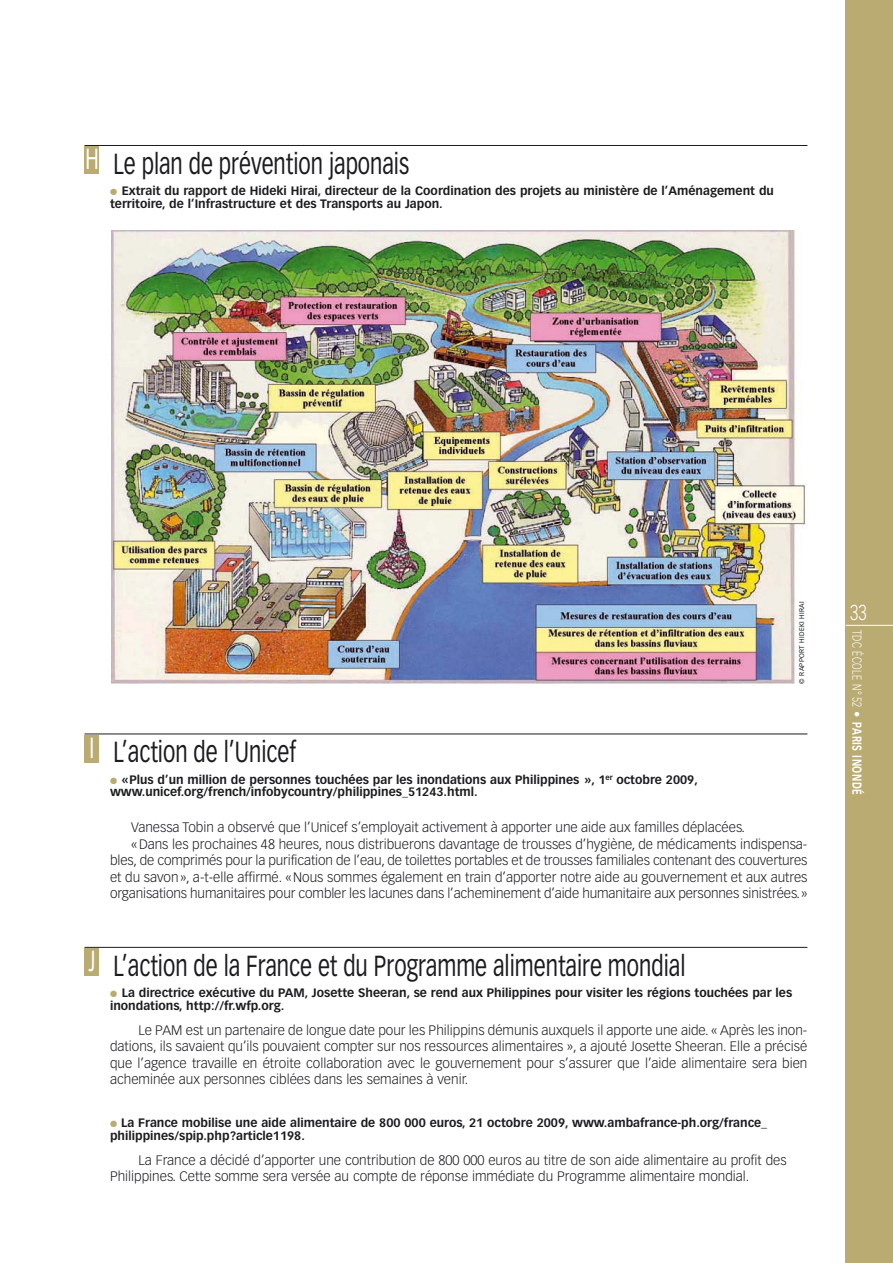
<style>
.page{position:relative;width:893px;height:1263px;background:#fff}
.page>*{position:absolute;margin:0;border:0;box-sizing:border-box;transform-origin:0 0}
.t1{font:28.5px "Vectora LH";color:#1b1c20;scale:.75 1}
.t2{font:28.5px "Vectora LH";color:#fff;scale:.7 1}
.t3{font:300 21px "Vectora LH";color:#fff;scale:.75 1}
.t4{font:300 13.5px/16.5px "Vectora LH";color:#1b1c20;text-align:justify}
.t5{font:300 12.75px "Vectora LH";letter-spacing:.05em;color:#fff;scale:.75 1}
.t6{font:700 12px/12.8px "Vectora LH";color:#1b1c20}
.t7{font:6.75px "Vectora LH";letter-spacing:.04em;color:#1b1c20}
.s1{color:#baab73}
.s2{font-weight:700}
</style>
<div class="page">
<img style="left:111px;top:231px;width:696px;height:453px">
<div style="left:846px;top:0;width:47px;height:1263px;background:#baab73"></div>
<hr style="left:846px;top:625px;width:47px;height:1px;background:#fff">
<hr style="left:85px;top:145px;width:722px;height:1px;background:#1b1c20">
<div style="left:85px;top:146px;width:14px;height:28px;background:#baab73"></div>
<hr style="left:85px;top:733px;width:722px;height:1px;background:#1b1c20">
<div style="left:85px;top:735px;width:14px;height:27px;background:#baab73"></div>
<hr style="left:85px;top:947px;width:722px;height:1px;background:#1b1c20">
<div style="left:85px;top:948px;width:14px;height:28px;background:#baab73"></div>
<h1 class="t2" style="left:85px;top:147px;width:21px">H</h1>
<h1 class="t1" style="left:114px;top:152px;width:396px">Le plan de prévention japonais</h1>
<p class="t6" style="left:110px;top:185px;width:665px"><span class="s1">●</span> Extrait du rapport de Hideki Hirai, directeur de la Coordination des projets au ministère de l’Aménagement du territoire, de l’Infrastructure et des Transports au Japon.</p>
<p class="t7" style="left:799px;top:684px;width:84px;rotate:-90deg">© RAPPORT HIDEKI HIRAI</p>
<h1 class="t2" style="left:90px;top:736px;width:8px">I</h1>
<h1 class="t1" style="left:114px;top:740px;width:245px">L’action de l’Unicef</h1>
<p class="t6" style="left:110px;top:774px;width:589px"><span class="s1">●</span> «Plus d’un million de personnes touchées par les inondations aux Philippines », 1<sup>er</sup> octobre 2009, www.unicef.org/french/infobycountry/philippines_51243.html.</p>
<p class="t4" style="left:131px;top:820px;width:615px">Vanessa Tobin a observé que l’Unicef s’employait activement à apporter une aide aux familles déplacées.</p>
<p class="t4" style="left:131px;top:836px;width:678px">«Dans les prochaines 48 heures, nous distribuerons davantage de trousses d’hygiène, de médicaments indispensa-</p>
<p class="t4" style="left:110px;top:853px;width:699px">bles, de comprimés pour la purification de l’eau, de toilettes portables et de trousses familiales contenant des couvertures</p>
<p class="t4" style="left:110px;top:869px;width:699px">et du savon», a-t-elle affirmé. «Nous sommes également en train d’apporter notre aide au gouvernement et aux autres</p>
<p class="t4" style="left:110px;top:886px;width:699px">organisations humanitaires pour combler les lacunes dans l’acheminement d’aide humanitaire aux personnes sinistrées.»</p>
<h1 class="t2" style="left:88px;top:949px;width:12px">J</h1>
<h1 class="t1" style="left:114px;top:954px;width:764px">L’action de la France et du Programme alimentaire mondial</h1>
<p class="t6" style="left:110px;top:987px;width:684px"><span class="s1">●</span> La directrice exécutive du PAM, Josette Sheeran, se rend aux Philippines pour visiter les régions touchées par les inondations, http://fr.wfp.org.</p>
<p class="t4" style="left:110px;top:1023px;width:699px;text-indent:28px">Le PAM est un partenaire de longue date pour les Philippins démunis auxquels il apporte une aide. « Après les inon&shy;dations, ils savaient qu’ils pouvaient compter sur nos ressources alimentaires », a ajouté Josette Sheeran. Elle a précisé que l’agence travaille en étroite collaboration avec le gouvernement pour s’assurer que l’aide alimentaire sera bien acheminée aux personnes ciblées dans les semaines à venir.</p>
<p class="t6" style="left:110px;top:1117px;width:659px"><span class="s1">●</span> La France mobilise une aide alimentaire de 800 000 euros, 21 octobre 2009, www.ambafrance-ph.org/france_ philippines/spip.php?article1198.</p>
<p class="t4" style="left:110px;top:1152px;width:678px;text-indent:28px">La France a décidé d’apporter une contribution de 800 000 euros au titre de son aide alimentaire au profit des<br>Philippines. Cette somme sera versée au compte de réponse immédiate du Programme alimentaire mondial.</p>
<h2 class="t3" style="left:850px;top:604px;width:23px">33</h2>
<p class="t5" style="left:862px;top:629px;width:222px;rotate:90deg">TDC ÉCOLE N° 52 • <span class="s2">PARIS INONDÉ</span></p>
</div>
